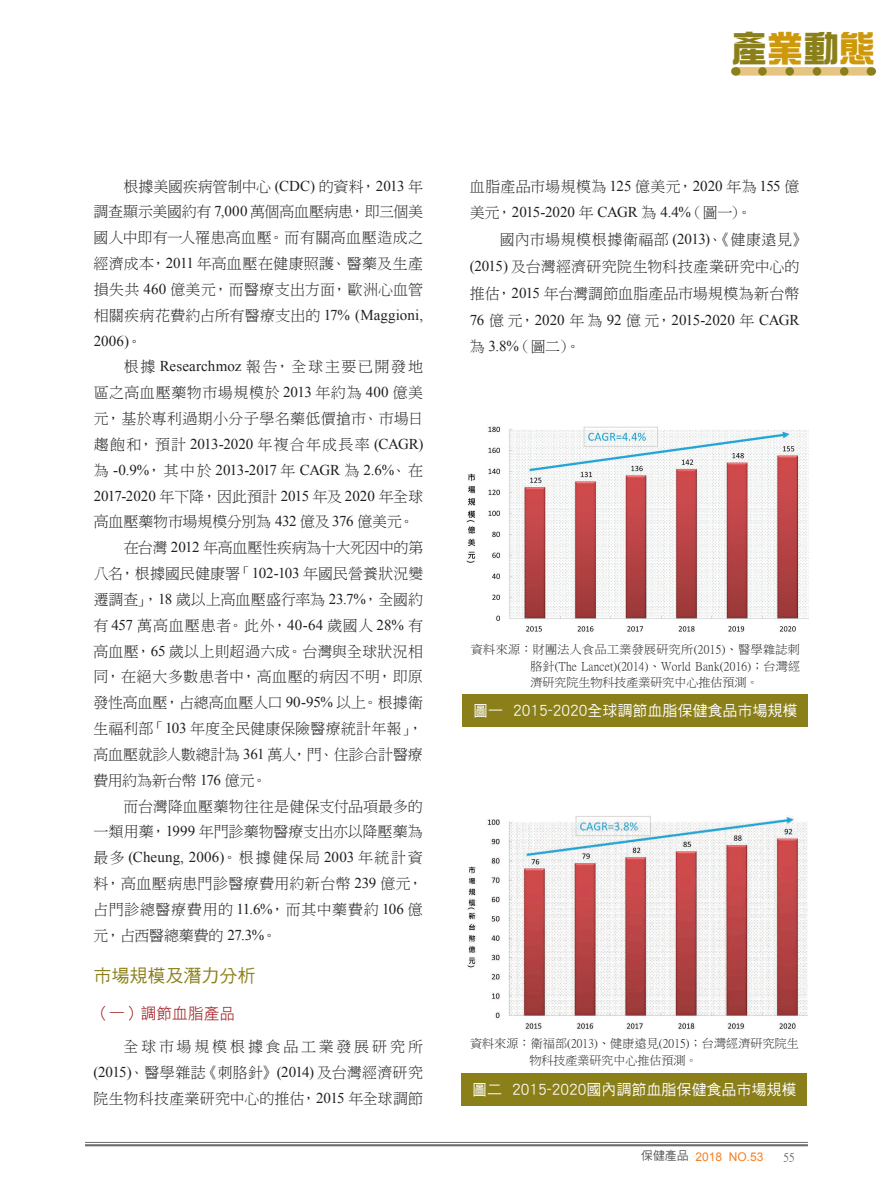
<style>
.page{position:relative;width:893px;height:1191px;background:#fff}
.page>*{position:absolute;margin:0;border:0;box-sizing:border-box;transform-origin:0 0}
.t1{font:36px "DF Zong Yi W9 WINP BF";color:#8b7f1a}
.t2{font:18px "DF Hei W5 WINP BF";color:#8b7f1a}
.t3{font:15.75px "DF Hei W3 WINP BF";color:#9b1317}
.t4{font:15px/25.8px "DF Ming W3 WIN BF";letter-spacing:.01em;color:#231f20;text-align:justify}
.t5{font:15px/25.8px "Times New Roman";color:#231f20;text-align:justify}
.t6{font:15px "DF Ming W3 WIN BF";letter-spacing:-.01em;color:#231f20}
.t7{font:15px "DF Hei W5 WINP BF";color:#fff}
.t8{font:15px "DF Ming W3 WIN BF";letter-spacing:-.015em;color:#231f20}
.t9{font:15px "DF Ming W3 WIN BF";letter-spacing:.05em;color:#231f20}
.t10{font:15px "DF Ming W3 WIN BF";letter-spacing:-.025em;color:#231f20}
.t11{font:15px "DF Ming W3 WIN BF";letter-spacing:.03em;color:#231f20}
.t12{font:12px/16.5px "P Ming Li U";letter-spacing:.01em;color:#231f20;text-align:justify}
.t13{font:12px "Arial";color:#f57f21}
.t14{font:12px "P Ming Li U";color:#57585a}
.s1{font-family:"Times New Roman"}
.s2{font-family:"DF Ming W3 WIN BF"}
.s3{color:#cd990b}
.s4{font-family:"DF Hei W5 WIN BF";color:#57585a}
</style>
<div class="page">
<hr style="left:85px;top:1142px;width:723px;height:1px;background:#6c6d70">
<hr style="left:85px;top:1144px;width:723px;height:2px;background:#6c6d70">
<svg style="left:736px;top:67px;width:135px;height:9px"></svg>
<svg style="left:762px;top:67px;width:95px;height:9px"></svg>
<img style="left:466px;top:426px;width:342px;height:206px">
<div style="left:462px;top:694px;width:346px;height:33px;background:#8b7f1a"></div>
<img style="left:467px;top:815px;width:341px;height:215px">
<div style="left:461px;top:1073px;width:346px;height:33px;background:#8b7f1a"></div>
<p class="t4" style="left:94px;top:173px;width:331px;text-indent:30px">根據美國疾病管制中心 <span class="s1">(CDC)</span> 的資料，<span class="s1">2013</span> 年調查顯示美國約有 <span class="s1">7,000</span> 萬個高血壓病患，即三個美國人中即有一人罹患高血壓。而有關高血壓造成之經濟成本，<span class="s1">2011</span> 年高血壓在健康照護、醫藥及生產損失共 <span class="s1">460</span> 億美元，而醫療支出方面，歐洲心血管相關疾病花費約占所有醫療支出的 <span class="s1">17% (Maggioni,</span></p>
<p class="t5" style="left:94px;top:327px;width:50px">2006)<span class="s2">。</span></p>
<p class="t4" style="left:94px;top:354px;width:331px;text-indent:30px">根據 <span class="s1">Researchmoz</span> 報告，全球主要已開發地區之高血壓藥物市場規模於 <span class="s1">2013</span> 年約為 <span class="s1">400</span> 億美元，基於專利過期小分子學名藥低價搶市、市場日</p>
<p class="t5" style="left:94px;top:431px;width:331px"><span class="s2">趨飽和，預計</span> 2013-2020 <span class="s2">年複合年成長率</span> (CAGR)<span class="s2">為</span> -0.9%<span class="s2">，其中於</span> 2013-2017 <span class="s2">年</span> CAGR <span class="s2">為</span> 2.6%<span class="s2">、在</span>2017-2020 <span class="s2">年下降，因此預計</span> 2015 <span class="s2">年及</span> 2020 <span class="s2">年全球</span></p>
<p class="t8" style="left:94px;top:514px;width:322px">高血壓藥物市場規模分別為 <span class="s1">432</span> 億及 <span class="s1">376</span> 億美元。</p>
<p class="t10" style="left:124px;top:540px;width:301px">在台灣 <span class="s1">2012</span> 年高血壓性疾病為十大死因中的第</p>
<p class="t4" style="left:94px;top:560px;width:331px">八名，根據國民健康署「<span class="s1">102-103</span> 年國民營養狀況變</p>
<p class="t6" style="left:94px;top:592px;width:331px">遷調查」，<span class="s1">18</span> 歲以上高血壓盛行率為 <span class="s1">23.7%</span>，全國約</p>
<p class="t9" style="left:94px;top:618px;width:331px">有 <span class="s1">457</span> 萬高血壓患者。此外，<span class="s1">40-64</span> 歲國人 <span class="s1">28%</span> 有</p>
<p class="t4" style="left:93px;top:638px;width:331px">高血壓，<span class="s1">65</span> 歲以上則超過六成。台灣與全球狀況相</p>
<p class="t11" style="left:93px;top:669px;width:331px">同，在絕大多數患者中，高血壓的病因不明，即原</p>
<p class="t6" style="left:93px;top:695px;width:331px">發性高血壓，占總高血壓人口 <span class="s1">90-95%</span> 以上。根據衛</p>
<p class="t4" style="left:93px;top:715px;width:331px">生福利部「<span class="s1">103</span> 年度全民健康保險醫療統計年報」，</p>
<p class="t8" style="left:93px;top:747px;width:331px">高血壓就診人數總計為 <span class="s1">361</span> 萬人，門、住診合計醫療</p>
<p class="t4" style="left:93px;top:767px;width:175px">費用約為新台幣 <span class="s1">176</span> 億元。</p>
<p class="t4" style="left:123px;top:793px;width:301px">而台灣降血壓藥物往往是健保支付品項最多的</p>
<p class="t4" style="left:93px;top:819px;width:331px">一類用藥，<span class="s1">1999</span> 年門診藥物醫療支出亦以降壓藥為</p>
<p class="t5" style="left:93px;top:844px;width:331px"><span class="s2">最多</span> (Cheung, 2006)<span class="s2">。根據健保局</span> 2003 <span class="s2">年統計資</span></p>
<p class="t4" style="left:93px;top:870px;width:331px">料，高血壓病患門診醫療費用約新台幣 <span class="s1">239</span> 億元，占門診總醫療費用的 <span class="s1">11.6%</span>，而其中藥費約 <span class="s1">106</span> 億元，占西醫總藥費的 <span class="s1">27.3%</span>。</p>
<p class="t2" style="left:94px;top:966px;width:163px">市場規模及潛力分析</p>
<p class="t3" style="left:94px;top:1005px;width:143px">（一）調節血脂產品</p>
<p class="t4" style="left:94px;top:1033px;width:331px;text-indent:30px">全球市場規模根據食品工業發展研究所<span class="s1">(2015)</span>、醫學雜誌《刺胳針》<span class="s1">(2014)</span> 及台灣經濟研究院生物科技產業研究中心的推估，<span class="s1">2015</span> 年全球調節</p>
<h1 class="t1" style="left:731px;top:30px;width:145px">產<span class="s3">業</span>動<span class="s3">態</span></h1>
<p class="t4" style="left:470px;top:173px;width:331px">血脂產品市場規模為 <span class="s1">125</span> 億美元，<span class="s1">2020</span> 年為 <span class="s1">155</span> 億</p>
<p class="t5" style="left:470px;top:199px;width:284px"><span class="s2">美元，</span>2015-2020 <span class="s2">年</span> CAGR <span class="s2">為</span> 4.4%<span class="s2">（圖一）。</span></p>
<p class="t4" style="left:470px;top:226px;width:339px;line-height:26.8px;text-align:left;text-indent:30px">國內市場規模根據衛福部 <span class="s1">(2013)</span>、《健康遠見》<span class="s1">(2015)</span> 及台灣經濟研究院生物科技產業研究中心的推估，<span class="s1">2015</span> 年台灣調節血脂產品市場規模為新台幣</p>
<p class="t5" style="left:470px;top:306px;width:331px">76 <span class="s2">億元，</span>2020 <span class="s2">年為</span> 92 <span class="s2">億元，</span>2015-2020 <span class="s2">年</span> CAGR</p>
<p class="t4" style="left:470px;top:334px;width:112px">為 <span class="s1">3.8%</span>（圖二）。</p>
<p class="t12" style="left:530px;top:641px;width:271px;text-indent:-60px">資料來源：財團法人食品工業發展研究所(2015)、醫學雜誌刺胳針(The Lancet)(2014)、World Bank(2016)；台灣經濟研究院生物科技產業研究中心推估預測。</p>
<p class="t7" style="left:473px;top:703px;width:326px">圖一 2015-2020全球調節血脂保健食品市場規模</p>
<p class="t12" style="left:530px;top:1035px;width:271px;text-indent:-60px">資料來源：衛福部(2013)、健康遠見(2015)；台灣經濟研究院生物科技產業研究中心推估預測。</p>
<p class="t7" style="left:472px;top:1082px;width:326px">圖二 2015-2020國內調節血脂保健食品市場規模</p>
<p class="t13" style="left:641px;top:1148px;width:124px"><span class="s4">保健產品</span> 2018 NO.53</p>
<p class="t14" style="left:783px;top:1151px;width:13px">55</p>
</div>
